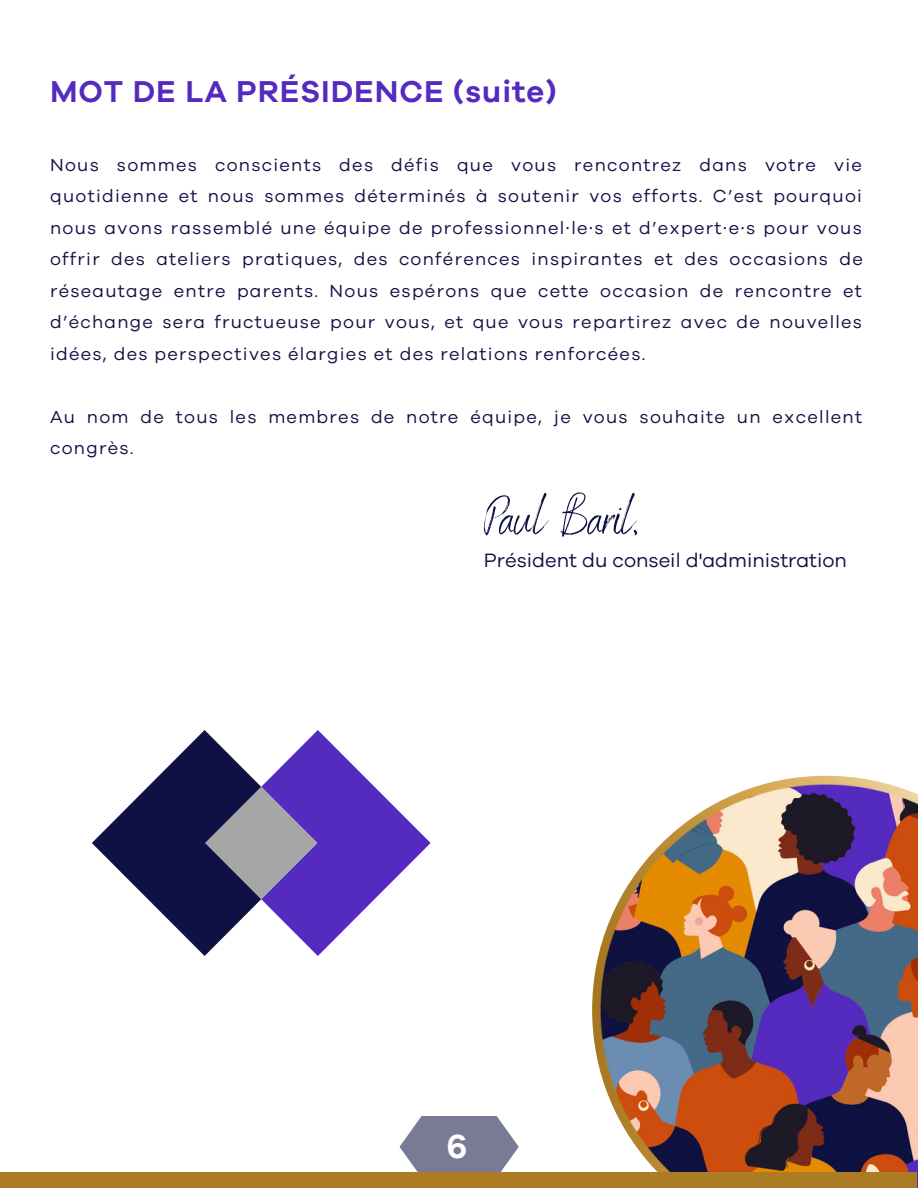
<style>
.page{position:relative;width:918px;height:1188px;background:#fff}
.page>*{position:absolute;margin:0;border:0;box-sizing:border-box;transform-origin:0 0}
.t1{font:51.6px "Benedict";color:#0f1144}
.t2{font:600 34.5px "Galano Grotesque";color:#fff}
.t3{font:600 31.2px "Galano Grotesque";letter-spacing:.03em;color:#542abf}
.t4{font:19.95px "Galano Grotesque";color:#0f1144}
.t5{font:18px/31.5px "Galano Grotesque";letter-spacing:.07em;color:#0f1144;text-align:justify}
.s1{font-family:"Liberation Serif"}
</style>
<div class="page">
<svg style="left:92px;top:730px;width:339px;height:226px"></svg>
<svg style="left:400px;top:1116px;width:119px;height:56px"></svg>
<img style="left:592px;top:776px;width:326px;height:412px">
<div style="left:0;top:1172px;width:917px;height:16px;background:#ac7c24"></div>
<h3 class="t3" style="left:50px;top:71px;width:508px">MOT DE LA PRÉSIDENCE (suite)</h3>
<p class="t5" style="left:50px;top:149px;width:814px">Nous sommes conscients des défis que vous rencontrez dans votre vie quotidienne et nous sommes déterminés à soutenir vos efforts. C’est pourquoi nous avons rassemblé une équipe de professionnel<span class="s1">∙</span>le<span class="s1">∙</span>s et d’expert<span class="s1">∙</span>e<span class="s1">∙</span>s pour vous offrir des ateliers pratiques, des conférences inspirantes et des occasions de réseautage entre parents. Nous espérons que cette occasion de rencontre et d’échange sera fructueuse pour vous, et que vous repartirez avec de nouvelles idées, des perspectives élargies et des relations renforcées.</p>
<p class="t5" style="left:50px;top:401px;width:814px">Au nom de tous les membres de notre équipe, je vous souhaite un excellent congrès.</p>
<h1 class="t1" style="left:484px;top:485px;width:155px">Paul Baril,</h1>
<p class="t4" style="left:484px;top:547px;width:365px">Président du conseil d'administration</p>
<h2 class="t2" style="left:447px;top:1124px;width:23px">6</h2>
</div>
